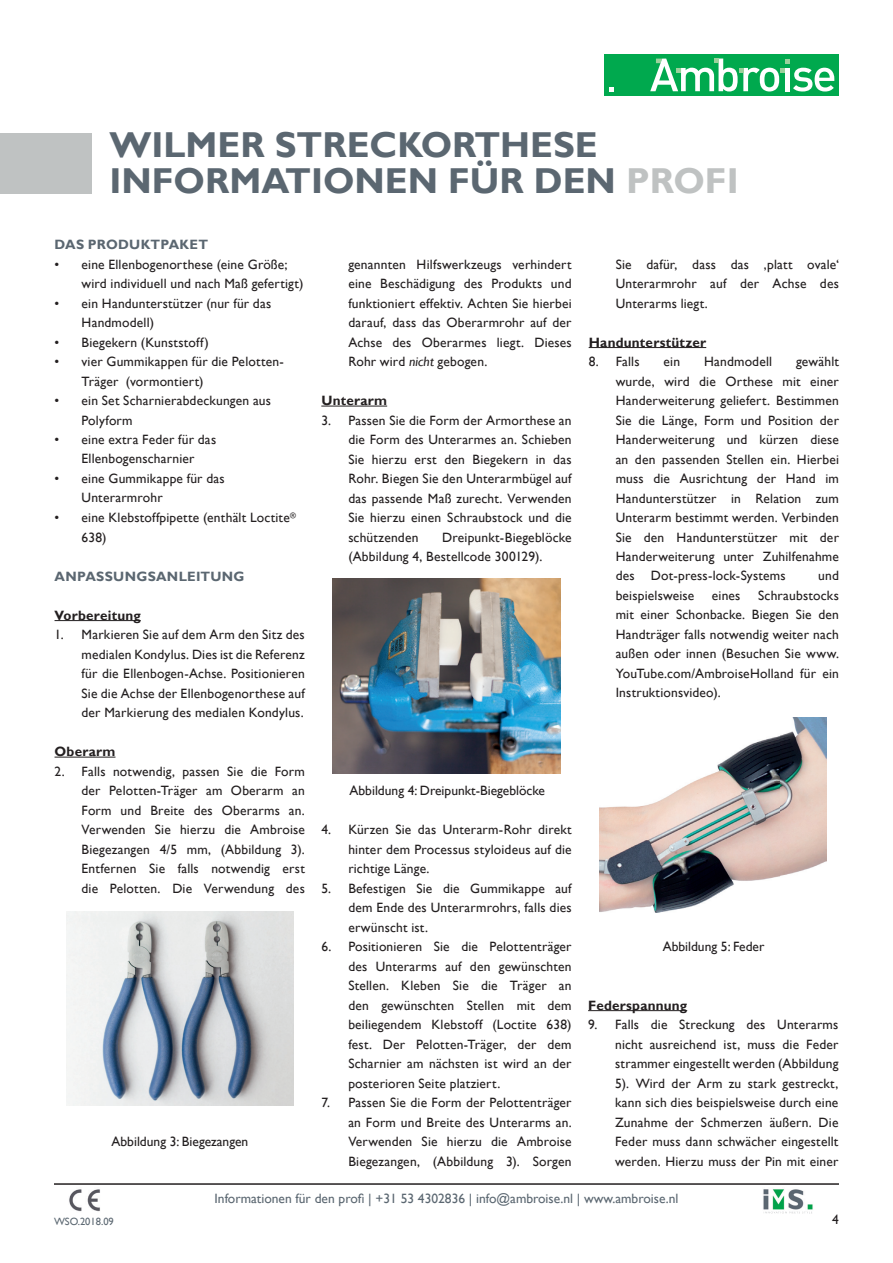
<style>
.page{position:relative;width:893px;height:1263px;background:#fff}
.page>*{position:absolute;margin:0;border:0;box-sizing:border-box;transform-origin:0 0}
.t1{font:700 36px/36px "Gill Sans";color:#5b6771}
.t2{font:13.5px/19.5px "Gill Sans";letter-spacing:.015em;color:#231f20;text-align:justify}
.t3{font:13.5px "Gill Sans";color:#5b6771}
.t4{font:700 13.5px "Gill Sans";letter-spacing:.015em;color:#231f20}
.t5{font:700 13.5px "Gill Sans";letter-spacing:.02em;color:#5b6771}
.t6{font:10.5px "Gill Sans";color:#5b6771}
.s1{color:#bfc2c2}
.s2{font-style:italic}
</style>
<div class="page">
<div style="left:604px;top:54px;width:235px;height:42px;background:#00a94e"></div>
<svg style="left:650px;top:59px;width:184px;height:32px"></svg>
<svg style="left:609px;top:87px;width:5px;height:4px"></svg>
<div style="left:0;top:133px;width:92px;height:60px;background:#bfc2c2"></div>
<hr style="left:54px;top:1183px;width:785px;height:2px;background:#231f20">
<img style="left:763px;top:1189px;width:50px;height:25px">
<img style="left:69px;top:1189px;width:31px;height:23px">
<hr style="left:55px;top:620px;width:86px;height:1px;background:#231f20">
<hr style="left:55px;top:757px;width:60px;height:1px;background:#231f20">
<hr style="left:321px;top:406px;width:66px;height:1px;background:#231f20">
<img style="left:333px;top:578px;width:227px;height:195px">
<img style="left:599px;top:717px;width:227px;height:195px">
<img style="left:66px;top:912px;width:228px;height:194px">
<hr style="left:589px;top:347px;width:117px;height:1px;background:#231f20">
<hr style="left:588px;top:1010px;width:99px;height:1px;background:#231f20">
<h1 class="t1" style="left:109px;top:128px;width:631px">WILMER STRECKORTHESE<br>INFORMATIONEN FÜR DEN <span class="s1">PROFI</span></h1>
<p class="t5" style="left:55px;top:236px;width:155px">DAS PRODUKTPAKET</p>
<p class="t2" style="left:82px;top:254px;width:223px;text-indent:-27px">• eine Ellenbogenorthese (eine Größe; wird individuell und nach Maß gefertigt)</p>
<p class="t2" style="left:82px;top:293px;width:191px;text-indent:-27px">• ein Handunterstützer (nur für das<br>Handmodell)</p>
<p class="t2" style="left:55px;top:332px;width:156px">• Biegekern (Kunststoff)</p>
<p class="t2" style="left:82px;top:352px;width:204px;text-indent:-27px">• vier Gummikappen für die Pelotten-<br>Träger (vormontiert)</p>
<p class="t2" style="left:82px;top:391px;width:191px;text-indent:-27px">• ein Set Scharnierabdeckungen aus<br>Polyform</p>
<p class="t2" style="left:55px;top:430px;width:163px;text-align:center">• eine extra Feder für das<br>Ellenbogenscharnier</p>
<p class="t2" style="left:82px;top:469px;width:145px;text-indent:-27px">• eine Gummikappe für das<br>Unterarmrohr</p>
<p class="t2" style="left:82px;top:508px;width:216px;text-indent:-27px">• eine Klebstoffpipette (enthält Loctite<sup>®<br></sup>638)</p>
<p class="t5" style="left:55px;top:568px;width:192px">ANPASSUNGSANLEITUNG</p>
<p class="t4" style="left:55px;top:607px;width:88px">Vorbereitung</p>
<p class="t2" style="left:82px;top:625px;width:225px;text-indent:-27px">1. Markieren Sie auf dem Arm den Sitz des medialen Kondylus. Dies ist die Referenz für die Ellenbogen-Achse. Positionieren Sie die Achse der Ellenbogenorthese auf der Markierung des medialen Kondylus.</p>
<p class="t4" style="left:55px;top:743px;width:62px">Oberarm</p>
<p class="t2" style="left:82px;top:761px;width:225px;text-indent:-27px">2. Falls notwendig, passen Sie die Form der Pelotten-Träger am Oberarm an Form und Breite des Oberarms an.<br>Verwenden Sie hierzu die Ambroise Biegezangen 4/5 mm, (Abbildung 3).<br>Entfernen Sie falls notwendig erst die Pelotten. Die Verwendung des</p>
<p class="t2" style="left:112px;top:1132px;width:138px">Abbildung 3: Biegezangen</p>
<p class="t2" style="left:348px;top:254px;width:225px">genannten Hilfswerkzeugs verhindert eine Beschädigung des Produkts und funktioniert effektiv. Achten Sie hierbei darauf, dass das Oberarmrohr auf der Achse des Oberarmes liegt. Dieses Rohr wird <span class="s2">nicht</span> gebogen.</p>
<p class="t4" style="left:321px;top:392px;width:67px">Unterarm</p>
<p class="t2" style="left:348px;top:410px;width:225px;text-indent:-27px">3. Passen Sie die Form der Armorthese an die Form des Unterarmes an. Schieben Sie hierzu erst den Biegekern in das Rohr. Biegen Sie den Unterarmbügel auf das passende Maß zurecht. Verwenden Sie hierzu einen Schraubstock und die schützenden</p>
<p class="t2" style="left:348px;top:527px;width:225px;text-indent:94px">Dreipunkt-Biegeblöcke (Abbildung 4, Bestellcode 300129).</p>
<p class="t2" style="left:350px;top:781px;width:197px">Abbildung 4: Dreipunkt-Biegeblöcke</p>
<p class="t2" style="left:348px;top:820px;width:225px;text-indent:-27px">4. Kürzen Sie das Unterarm-Rohr direkt hinter dem Processus styloideus auf die richtige Länge.</p>
<p class="t2" style="left:348px;top:878px;width:225px;text-indent:-27px">5. Befestigen Sie die Gummikappe auf dem Ende des Unterarmrohrs, falls dies erwünscht ist.</p>
<p class="t2" style="left:348px;top:937px;width:225px;text-indent:-27px">6. Positionieren Sie die Pelottenträger des Unterarms auf den gewünschten Stellen. Kleben Sie die Träger an den gewünschten Stellen mit dem beiliegendem Klebstoff (Loctite 638) fest. Der Pelotten-Träger, der dem Scharnier am nächsten ist wird an der posterioren Seite platziert.</p>
<p class="t2" style="left:348px;top:1093px;width:225px;text-indent:-27px">7. Passen Sie die Form der Pelottenträger an Form und Breite des Unterarms an.<br>Verwenden Sie hierzu die Ambroise Biegezangen, (Abbildung 3). Sorgen</p>
<p class="t2" style="left:616px;top:254px;width:225px">Sie dafür, dass das ‚platt ovale‘ Unterarmrohr auf der Achse des Unterarms liegt.</p>
<p class="t4" style="left:589px;top:334px;width:119px">Handunterstützer</p>
<p class="t2" style="left:589px;top:352px;width:52px">8. Falls</p>
<p class="t2" style="left:664px;top:352px;width:18px">ein</p>
<p class="t2" style="left:704px;top:352px;width:70px">Handmodell</p>
<p class="t2" style="left:616px;top:352px;width:225px;text-indent:180px">gewählt wurde, wird die Orthese mit einer Handerweiterung geliefert. Bestimmen Sie die Länge, Form und Position der Handerweiterung und kürzen diese an den passenden Stellen ein. Hierbei muss die Ausrichtung der Hand im Handunterstützer in Relation zum Unterarm bestimmt werden. Verbinden Sie den Handunterstützer mit der Handerweiterung unter Zuhilfenahme des Dot-press-lock-Systems</p>
<p class="t2" style="left:818px;top:566px;width:22px">und</p>
<p class="t2" style="left:616px;top:586px;width:225px;text-indent:142px">Schraubstocks mit einer Schonbacke. Biegen Sie den Handträger falls notwendig weiter nach außen oder innen (Besuchen Sie www.<br>YouTube.com/AmbroiseHolland für ein Instruktionsvideo).</p>
<p class="t2" style="left:616px;top:586px;width:80px">beispielsweise</p>
<p class="t2" style="left:712px;top:586px;width:30px">eines</p>
<p class="t2" style="left:663px;top:937px;width:103px">Abbildung 5: Feder</p>
<p class="t4" style="left:588px;top:997px;width:101px">Federspannung</p>
<p class="t2" style="left:615px;top:1015px;width:225px;text-indent:-27px">9. Falls die Streckung des Unterarms nicht ausreichend ist, muss die Feder strammer eingestellt werden (Abbildung 5). Wird der Arm zu stark gestreckt, kann sich dies beispielsweise durch eine Zunahme der Schmerzen äußern. Die Feder muss dann schwächer eingestellt werden. Hierzu muss der Pin mit einer</p>
<p class="t3" style="left:215px;top:1191px;width:465px">Informationen für den profi | +31 53 4302836 | info@ambroise.nl | www.ambroise.nl</p>
<p class="t6" style="left:54px;top:1215px;width:61px">WSO.2018.09</p>
<p class="t2" style="left:832px;top:1210px;width:8px">4</p>
</div>
